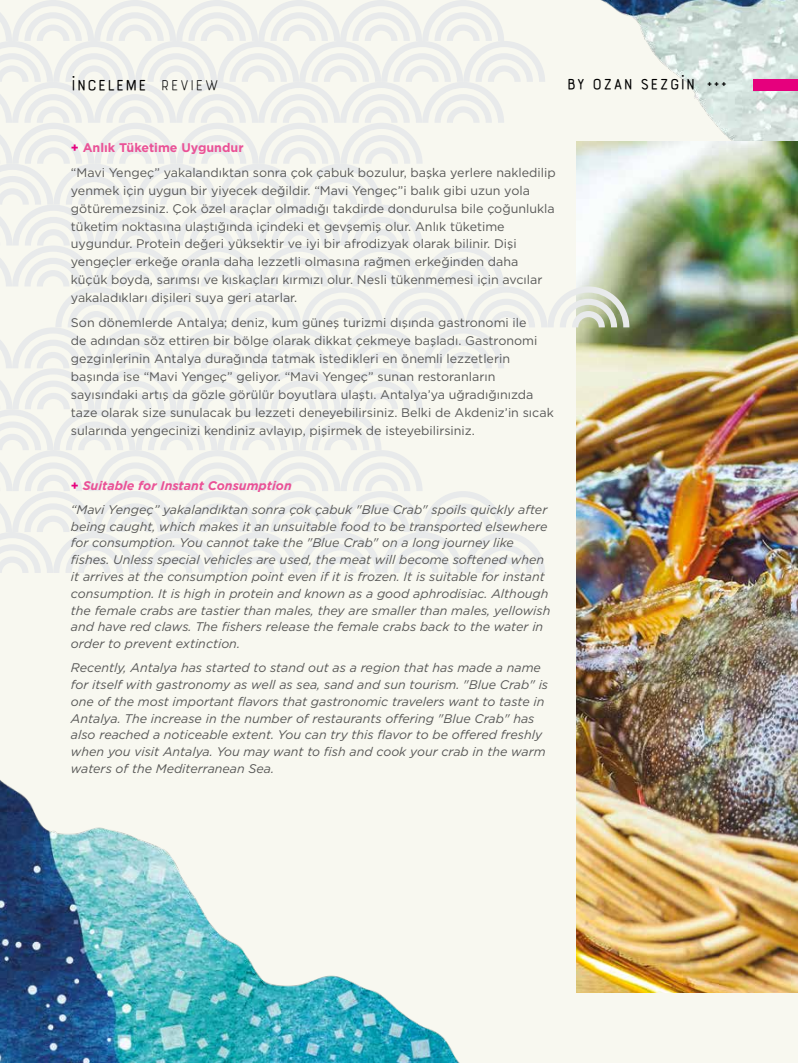
<style>
.page{position:relative;width:798px;height:1063px;background:#fff}
.page>*{position:absolute;margin:0;border:0;box-sizing:border-box;transform-origin:0 0}
.t1{font:700 17.5px "Bourton Line";color:#000}
.t2{font:italic 12.5px/16.9px "Gotham";color:#575756}
.t3{font:12.5px/17.9px "Gotham";color:#575756}
.s1{font-weight:500}
.s2{font-weight:700;color:#e6007d}
.s3{font-weight:700;color:#ea5297}
.s4{font-weight:700;font-style:normal;color:#e6007d}
</style>
<div class="page">
<div style="left:0;top:0;width:797px;height:1063px;background:#f8f8f0"></div>
<img style="left:629px;top:0;width:168px;height:142px">
<img style="left:576px;top:142px;width:221px;height:850px">
<svg style="left:0;top:0;width:629px;height:573px"></svg>
<img style="left:0;top:780px;width:460px;height:283px">
<div style="left:753px;top:80px;width:44px;height:11px;background:#e6007d"></div>
<h1 class="t1" style="left:566px;top:74px;width:131px">by OZAN SEZGİN</h1>
<h1 class="t1" style="left:71px;top:74px;width:150px">İNCELEME <span class="s1">REVIEW</span></h1>
<h1 class="t1" style="left:705px;top:74px;width:23px">+++</h1>
<p class="t3" style="left:71px;top:135px;width:486px;line-height:25px"><span class="s2">+</span> <span class="s3">Anlık Tüketime Uygundur<br></span>“Mavi Yengeç” yakalandıktan sonra çok çabuk bozulur, başka yerlere nakledilip</p>
<p class="t3" style="left:71px;top:181px;width:485px">yenmek için uygun bir yiyecek değildir. “Mavi Yengeç”i balık gibi uzun yola götüremezsiniz. Çok özel araçlar olmadığı takdirde dondurulsa bile çoğunlukla tüketim noktasına ulaştığında içindeki et gevşemiş olur. Anlık tüketime uygundur. Protein değeri yüksektir ve iyi bir afrodizyak olarak bilinir. Dişi yengeçler erkeğe oranla daha lezzetli olmasına rağmen erkeğinden daha küçük boyda, sarımsı ve kıskaçları kırmızı olur. Nesli tükenmemesi için avcılar yakaladıkları dişileri suya geri atarlar.</p>
<p class="t3" style="left:71px;top:314px;width:484px">Son dönemlerde Antalya; deniz, kum güneş turizmi dışında gastronomi ile<br>de adından söz ettiren bir bölge olarak dikkat çekmeye başladı. Gastronomi gezginlerinin Antalya durağında tatmak istedikleri en önemli lezzetlerin başında ise “Mavi Yengeç” geliyor. “Mavi Yengeç” sunan restoranların sayısındaki artış da gözle görülür boyutlara ulaştı. Antalya’ya uğradığınızda taze olarak size sunulacak bu lezzeti deneyebilirsiniz. Belki de Akdeniz’in sıcak sularında yengecinizi kendiniz avlayıp, pişirmek de isteyebilirsiniz.</p>
<p class="t2" style="left:71px;top:473px;width:477px;line-height:23.9px"><span class="s4">+</span> <span class="s3">Suitable for Instant Consumption<br></span>“Mavi Yengeç” yakalandıktan sonra çok çabuk "Blue Crab" spoils quickly after</p>
<p class="t2" style="left:71px;top:517px;width:481px">being caught, which makes it an unsuitable food to be transported elsewhere for consumption. You cannot take the "Blue Crab" on a long journey like fishes. Unless special vehicles are used, the meat will become softened when it arrives at the consumption point even if it is frozen. It is suitable for instant consumption. It is high in protein and known as a good aphrodisiac. Although the female crabs are tastier than males, they are smaller than males, yellowish and have red claws. The fishers release the female crabs back to the water in order to prevent extinction.</p>
<p class="t2" style="left:71px;top:659px;width:478px">Recently, Antalya has started to stand out as a region that has made a name for itself with gastronomy as well as sea, sand and sun tourism. "Blue Crab" is one of the most important flavors that gastronomic travelers want to taste in Antalya. The increase in the number of restaurants offering "Blue Crab" has also reached a noticeable extent. You can try this flavor to be offered freshly when you visit Antalya. You may want to fish and cook your crab in the warm waters of the Mediterranean Sea.</p>
</div>
